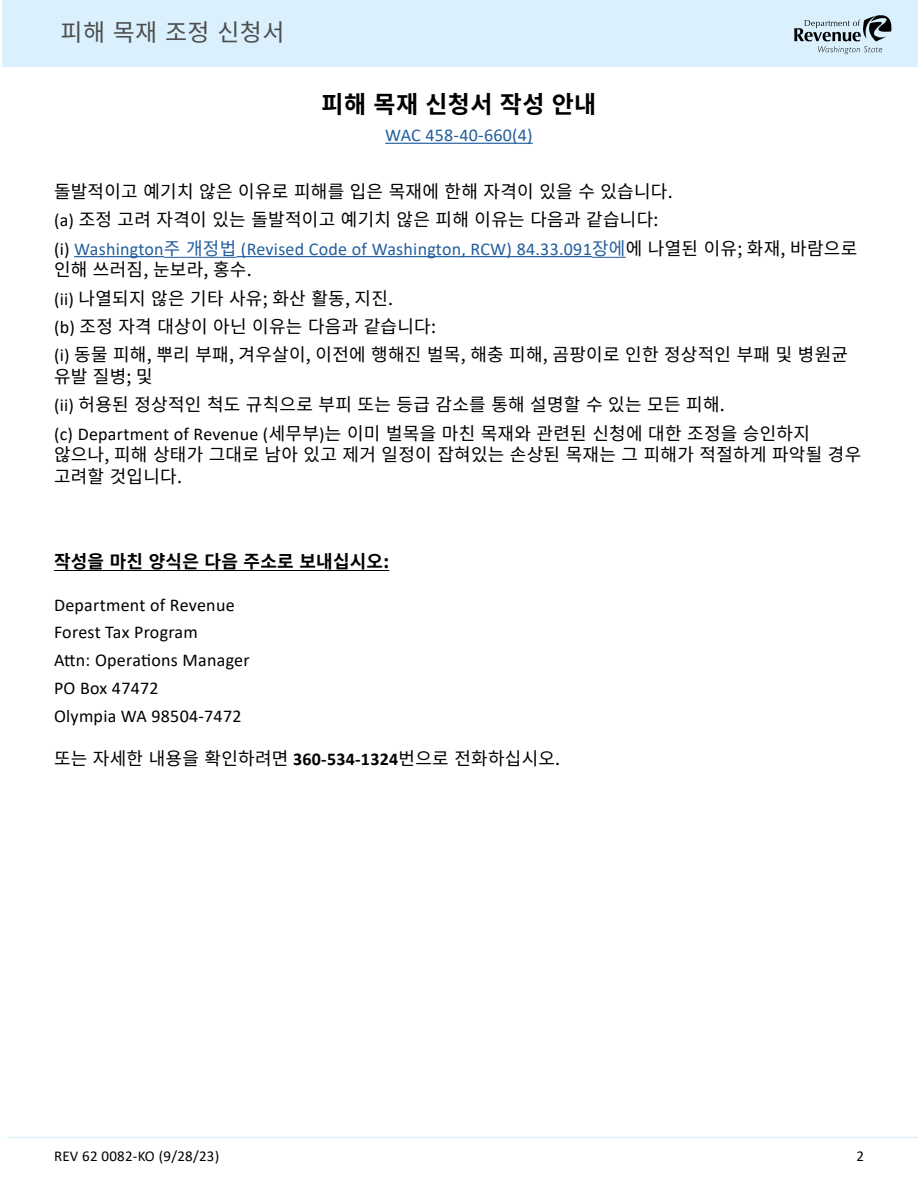
<style>
.page{position:relative;width:918px;height:1188px;background:#fff}
.page>*{position:absolute;margin:0;border:0;box-sizing:border-box;transform-origin:0 0}
.Normal__P{font:700 24px "Noto Sans KR";letter-spacing:.015em;color:#000}
.t1{font:24px "Noto Sans KR";letter-spacing:.02em;color:#4d4d4f}
.Normal__P-2{font:18px/21.6px "Noto Sans KR";letter-spacing:.015em;color:#000}
.Normal__P-3{font:18px/21.6px "Calibri";letter-spacing:.015em;color:#215e9e}
.Normal__P-4{font:18px "Calibri";letter-spacing:.015em;color:#000}
.Normal__P-5{font:700 18px "Noto Sans KR";letter-spacing:.015em;color:#000}
.t2{font:15px "Calibri";letter-spacing:.015em;color:#000}
.s1{font-family:"Calibri"}
.s2{color:#000}
.s3{font-family:"Noto Sans KR"}
.s4{font-family:"Noto Sans KR";color:#000}
.s5{font-family:"Calibri";font-weight:700}
</style>
<div class="page">
<div style="left:2px;top:0;width:916px;height:66px;background:#daf1fd"></div>
<svg style="left:794px;top:15px;width:98px;height:39px"></svg>
<hr style="left:8px;top:1137px;width:910px;height:1px;background:#daf1fd">
<hr style="left:385px;top:143px;width:148px;height:1px;background:#215e9e">
<hr style="left:74px;top:256px;width:90px;height:1px;background:#215e9e">
<hr style="left:164px;top:257px;width:73px;height:1px;background:#215e9e">
<hr style="left:237px;top:256px;width:355px;height:1px;background:#215e9e">
<hr style="left:592px;top:257px;width:34px;height:1px;background:#215e9e">
<hr style="left:54px;top:570px;width:335px;height:1px;background:#000">
<h1 class="t1" style="left:60px;top:18px;width:226px">피해 목재 조정 신청서</h1>
<p class="Normal__P" style="left:322px;top:91px;width:276px">피해 목재 신청서 작성 안내</p>
<p class="Normal__P-3" style="left:385px;top:124px;width:149px">WAC 458-40-660(4)</p>
<p class="Normal__P-2" style="left:54px;top:181px;width:620px">돌발적이고 예기치 않은 이유로 피해를 입은 목재에 한해 자격이 있을 수 있습니다.</p>
<p class="Normal__P-2" style="left:54px;top:209px;width:606px"><span class="s1">(a)</span> 조정 고려 자격이 있는 돌발적이고 예기치 않은 피해 이유는 다음과 같습니다:</p>
<p class="Normal__P-3" style="left:54px;top:237px;width:805px"><span class="s2">(i)</span> Washington<span class="s3">주 개정법</span> (Revised Code of Washington, RCW) 84.33.091<span class="s3">장에</span><span class="s4">에 나열된 이유; 화재, 바람으로 인해 쓰러짐, 눈보라, 홍수.</span></p>
<p class="Normal__P-2" style="left:54px;top:288px;width:341px"><span class="s1">(ii)</span> 나열되지 않은 기타 사유; 화산 활동, 지진.</p>
<p class="Normal__P-2" style="left:54px;top:316px;width:384px"><span class="s1">(b)</span> 조정 자격 대상이 아닌 이유는 다음과 같습니다:</p>
<p class="Normal__P-2" style="left:54px;top:344px;width:796px"><span class="s1">(i)</span> 동물 피해, 뿌리 부패, 겨우살이, 이전에 행해진 벌목, 해충 피해, 곰팡이로 인한 정상적인 부패 및 병원균 유발 질병; 및</p>
<p class="Normal__P-2" style="left:54px;top:394px;width:672px"><span class="s1">(ii)</span> 허용된 정상적인 척도 규칙으로 부피 또는 등급 감소를 통해 설명할 수 있는 모든 피해.</p>
<p class="Normal__P-2" style="left:54px;top:423px;width:809px"><span class="s1">(c) Department of Revenue (</span>세무부<span class="s1">)</span>는 이미 벌목을 마친 목재와 관련된 신청에 대한 조정을 승인하지 않으나, 피해 상태가 그대로 남아 있고 제거 일정이 잡혀있는 손상된 목재는 그 피해가 적절하게 파악될 경우 고려할 것입니다.</p>
<p class="Normal__P-5" style="left:54px;top:551px;width:337px">작성을 마친 양식은 다음 주소로 보내십시오:</p>
<p class="Normal__P-4" style="left:54px;top:592px;width:182px">Department of Revenue</p>
<p class="Normal__P-4" style="left:54px;top:620px;width:145px">Forest Tax Program</p>
<p class="Normal__P-4" style="left:54px;top:648px;width:197px">Attn: Operations Manager</p>
<p class="Normal__P-4" style="left:54px;top:675px;width:106px">PO Box 47472</p>
<p class="Normal__P-4" style="left:54px;top:704px;width:189px">Olympia WA 98504-7472</p>
<p class="Normal__P-2" style="left:54px;top:748px;width:508px">또는 자세한 내용을 확인하려면 <span class="s5">360-534-1324</span>번으로 전화하십시오.</p>
<p class="t2" style="left:54px;top:1145px;width:167px">REV 62 0082-KO (9/28/23)</p>
<p class="t2" style="left:856px;top:1145px;width:9px">2</p>
</div>
